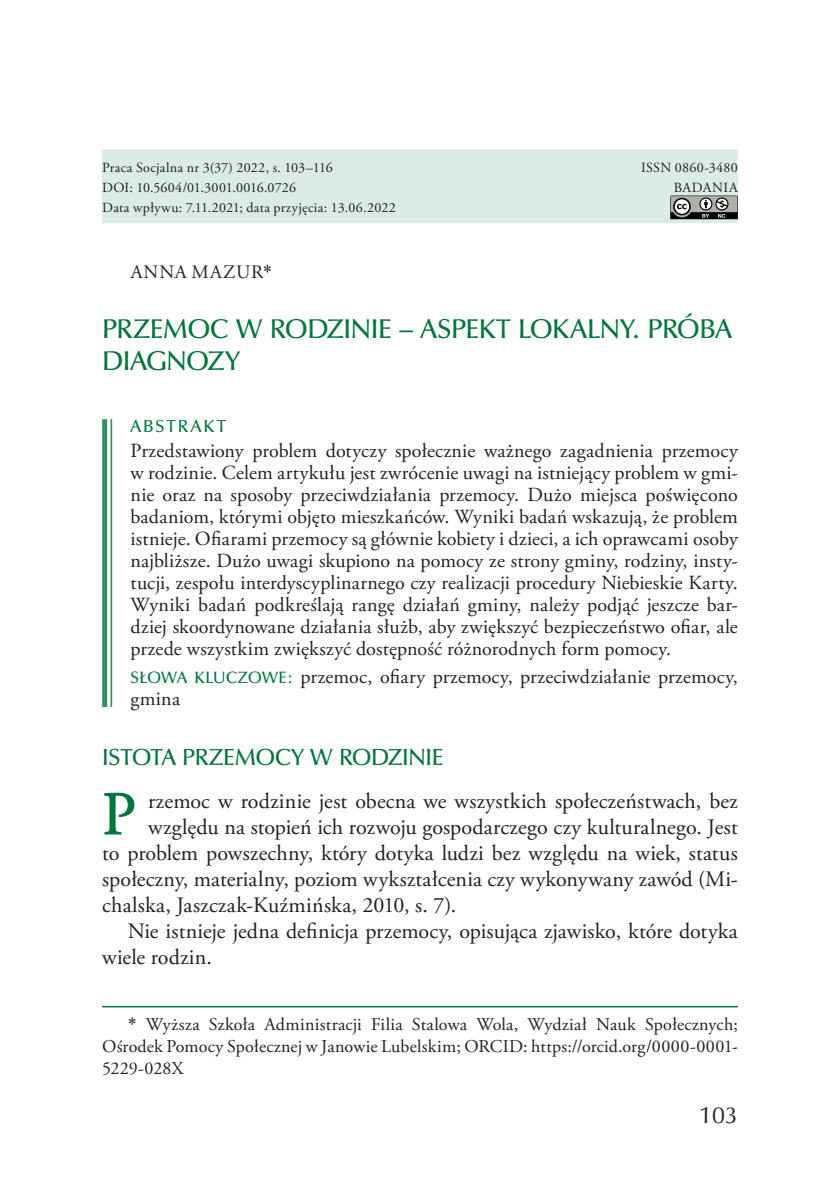
<style>
.page{position:relative;width:823px;height:1191px;background:#fff}
.page>*{position:absolute;margin:0;border:0;box-sizing:border-box;transform-origin:0 0}
.t1{font:61.4px "Adobe Garamond Pro";color:#00743d}
.t2{font:28px/32px "Zapf Humnst Dm PL";letter-spacing:-.01em;color:#00743d}
.t3{font:24px "Zapf Humnst Dm PL";letter-spacing:-.01em;color:#00743d}
.t4{font:24px "Zapf Humnst PL";color:#231f20}
.t5{font:22px "Adobe Garamond Pro";letter-spacing:.005em;color:#231f20}
.t6{font:20px/22px "Adobe Garamond Pro";letter-spacing:.01em;color:#231f20;text-align:justify}
.t7{font:19px "Adobe Garamond Pro";letter-spacing:.045em;color:#231f20}
.t8{font:18px/22px "Adobe Garamond Pro";letter-spacing:.01em;color:#231f20;text-align:justify}
.t9{font:18px "Zapf Humnst Dm PL";letter-spacing:.115em;color:#00743d}
.t10{font:14px "Adobe Garamond Pro";letter-spacing:.02em;color:#231f20}
.t11{font:14px "Adobe Garamond Pro";letter-spacing:.045em;color:#231f20}
.s1{font-family:"Times New Roman"}
.s2{font-family:"Zapf Humnst Dm PL";font-size:17px;color:#00743d}
</style>
<div class="page">
<div style="left:102px;top:149px;width:635px;height:34px;background:#dbece4"></div>
<div style="left:102px;top:169px;width:635px;height:34px;background:#dbece4"></div>
<div style="left:102px;top:189px;width:635px;height:34px;background:#dbece4"></div>
<svg style="left:670px;top:196px;width:68px;height:27px;background:#828884"></svg>
<svg style="left:104px;top:792px;width:31px;height:43px"></svg>
<div style="left:102px;top:419px;width:5px;height:288px;background:#339064"></div>
<hr style="left:110px;top:419px;width:2px;height:288px;background:#339064">
<hr style="left:102px;top:1006px;width:635px;height:1px;background:#00743d">
<p class="t10" style="left:102px;top:159px;width:232px">Praca Socjalna nr 3(37) 2022, s. 103–116</p>
<p class="t10" style="left:640px;top:159px;width:98px">ISSN 0860-3480</p>
<p class="t10" style="left:102px;top:179px;width:195px">DOI: 10.5604/01.3001.0016.0726</p>
<p class="t11" style="left:673px;top:179px;width:66px">BADANIA</p>
<p class="t10" style="left:102px;top:199px;width:295px">Data wpływu: 7.11.2021; data przyjęcia: 13.06.2022</p>
<p class="t7" style="left:131px;top:260px;width:143px">ANNA MAZUR<span class="s1">*</span></p>
<h2 class="t2" style="left:102px;top:312px;width:631px">PRZEMOC W RODZINIE – ASPEKT LOKALNY. PRÓBA<br>DIAGNOZY</h2>
<p class="t9" style="left:130px;top:415px;width:97px">ABSTRAKT</p>
<p class="t6" style="left:130px;top:440px;width:608px">Przedstawiony problem dotyczy społecznie ważnego zagadnienia przemocy w rodzinie. Celem artykułu jest zwrócenie uwagi na istniejący problem w gmi&shy;nie oraz na sposoby przeciwdziałania przemocy. Dużo miejsca poświęcono badaniom, którymi objęto mieszkańców. Wyniki badań wskazują, że problem istnieje. Ofiarami przemocy są głównie kobiety i dzieci, a ich oprawcami osoby najbliższe. Dużo uwagi skupiono na pomocy ze strony gminy, rodziny, insty&shy;tucji, zespołu interdyscyplinarnego czy realizacji procedury Niebieskie Karty.<br>Wyniki badań podkreślają rangę działań gminy, należy podjąć jeszcze bar&shy;dziej skoordynowane działania służb, aby zwiększyć bezpieczeństwo ofiar, ale przede wszystkim zwiększyć dostępność różnorodnych form pomocy.</p>
<p class="t6" style="left:130px;top:666px;width:608px"><span class="s2">SŁOWA KLUCZOWE:</span> przemoc, ofiary przemocy, przeciwdziałanie przemocy, gmina</p>
<p class="t3" style="left:102px;top:742px;width:343px">ISTOTA PRZEMOCY W RODZINIE</p>
<h1 class="t1" style="left:102px;top:777px;width:35px">P</h1>
<p class="t5" style="left:148px;top:787px;width:591px">rzemoc w rodzinie jest obecna we wszystkich społeczeństwach, bez</p>
<p class="t5" style="left:148px;top:813px;width:590px">względu na stopień ich rozwoju gospodarczego czy kulturalnego. Jest</p>
<p class="t5" style="left:102px;top:840px;width:636px">to problem powszechny, który dotyka ludzi bez względu na wiek, status</p>
<p class="t5" style="left:102px;top:866px;width:636px">społeczny, materialny, poziom wykształcenia czy wykonywany zawód (Mi-</p>
<p class="t5" style="left:102px;top:892px;width:355px">chalska, Jaszczak-Kuźmińska, 2010, s. 7).</p>
<p class="t5" style="left:128px;top:918px;width:611px">Nie istnieje jedna definicja przemocy, opisująca zjawisko, które dotyka</p>
<p class="t5" style="left:102px;top:944px;width:111px">wiele rodzin.</p>
<p class="t8" style="left:102px;top:1014px;width:636px;text-indent:26px"><span class="s1">*</span> Wyższa Szkoła Administracji Filia Stalowa Wola, Wydział Nauk Społecznych; Ośrodek Pomocy Społecznej w Janowie Lubelskim; ORCID: https://orcid.org/0000-0001- 5229-028X</p>
<p class="t4" style="left:698px;top:1100px;width:40px">103</p>
</div>
